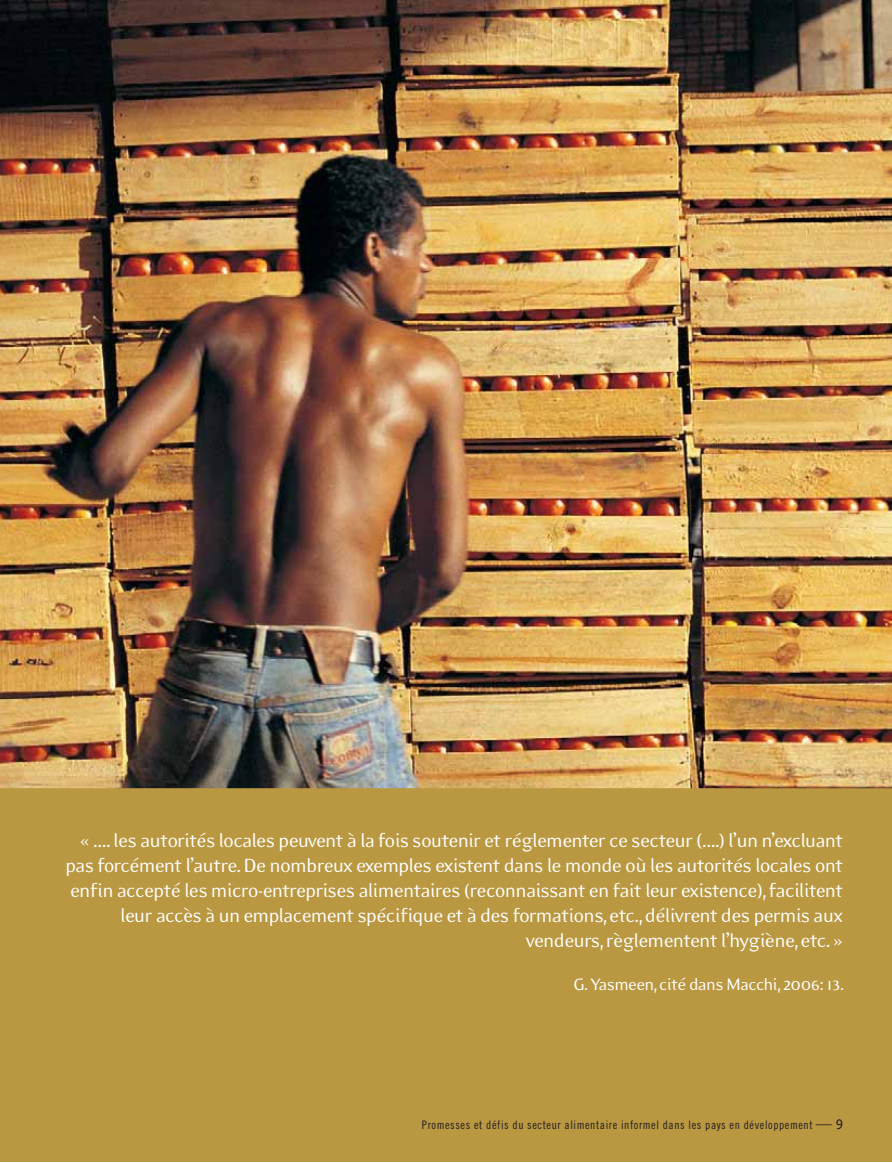
<style>
.page{position:relative;width:892px;height:1163px;background:#fff}
.page>*{position:absolute;margin:0;border:0;box-sizing:border-box;transform-origin:0 0}
.t1{font:21.9px/24.9px "Eidetic Modern";letter-spacing:-.04em;color:#fff;text-align:right}
.t2{font:19.05px "Eidetic Modern";letter-spacing:-.03em;color:#fff}
.t3{font:11.7px "Trade Gothic Cond Eighteen";letter-spacing:.05em;color:#231f20}
.s1{font-size:16.05px}
.s2{font-family:"Scala Sans Caps";font-size:14.7px}
</style>
<div class="page">
<div style="left:0;top:0;width:891px;height:1162px;background:#b99841"></div>
<img style="left:0;top:0;width:891px;height:788px">
<p class="t1" style="left:65px;top:829px;width:779px">« …. les autorités locales peuvent à la fois soutenir et réglementer ce secteur (….) l’un n’excluant pas forcément l’autre. De nombreux exemples existent dans le monde où les autorités locales ont enfin accepté les micro-entreprises alimentaires (reconnaissant en fait leur existence), facilitent leur accès à un emplacement spécifique et à des formations, etc., délivrent des permis aux vendeurs, règlementent l’hygiène, etc. »</p>
<p class="t2" style="left:573px;top:977px;width:272px">G. Yasmeen, cité dans Macchi, 2006: 13.</p>
<p class="t3" style="left:422px;top:1120px;width:423px">Promesses et défis du secteur alimentaire informel dans les pays en développement <span class="s1">—</span> <span class="s2">9</span></p>
</div>
